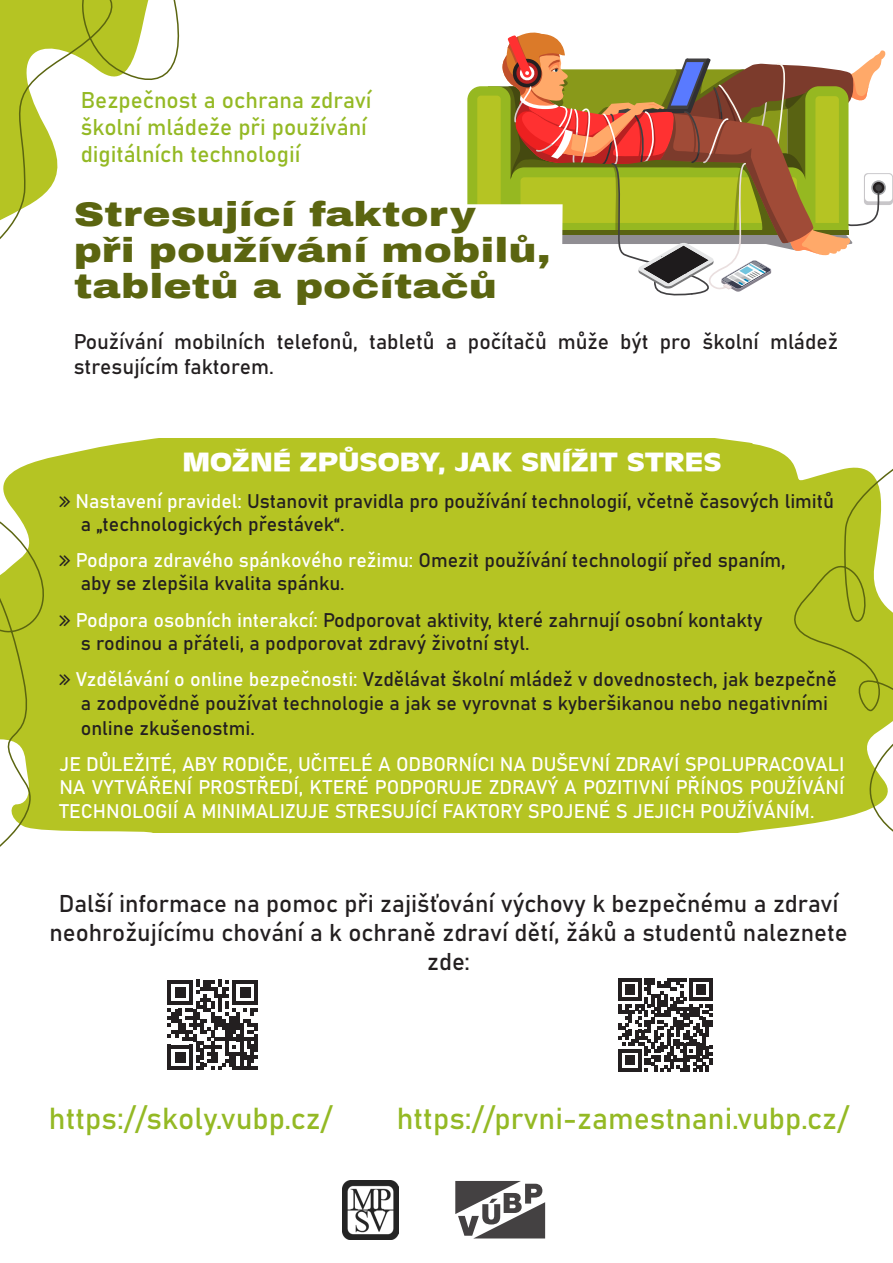
<style>
.page{position:relative;width:893px;height:1263px;background:#fff}
.page>*{position:absolute;margin:0;border:0;box-sizing:border-box;transform-origin:0 0}
.Hlavni-nadpis{font:900 34.2px/36px "Archivo";color:#5b6510;scale:1.24 1}
.t1{font:30px "Bahnschrift";color:#94b924}
.Hlavni-nadpis-2{font:700 27.3px "Antigoni Bd";color:#fff;scale:1.24 1}
.t2{font:24px/28.8px "Bahnschrift";color:#231f20;text-align:center}
.t3{font:22.5px/27px "Bahnschrift";color:#94b924}
.t4{font:21px/25.2px "Bahnschrift";color:#231f20}
.t5{font:19.5px/23.4px "Bahnschrift";color:#231f20}
.t6{font:19.5px/23.4px "Bahnschrift";color:#fff;text-align:justify}
.s1{color:#fff}
</style>
<div class="page">
<div style="left:0;top:438px;width:893px;height:395px;background:#b5c423"></div>
<img style="left:342px;top:1181px;width:57px;height:58px">
<svg style="left:455px;top:1181px;width:90px;height:57px"></svg>
<svg style="left:864px;top:173px;width:29px;height:32px"></svg>
<div style="left:865px;top:174px;width:27px;height:27px;background:#fff;border-radius:4px"></div>
<svg style="left:467px;top:32px;width:419px;height:264px"></svg>
<svg style="left:467px;top:204px;width:96px;height:92px"></svg>
<svg style="left:0;top:0;width:180px;height:239px"></svg>
<svg style="left:168px;top:980px;width:90px;height:90px"></svg>
<svg style="left:619px;top:978px;width:93px;height:93px"></svg>
<svg style="left:715px;top:438px;width:178px;height:10px"></svg>
<svg style="left:0;top:438px;width:159px;height:28px"></svg>
<svg style="left:770px;top:443px;width:123px;height:390px"></svg>
<svg style="left:0;top:466px;width:70px;height:381px"></svg>
<p class="t3" style="left:81px;top:85px;width:292px">Bezpečnost a ochrana zdraví školní mládeže při používání digitálních technologií</p>
<p class="Hlavni-nadpis" style="left:74px;top:196px;width:386px">Stresující faktory<br>při používání mobilů, tabletů a počítačů</p>
<p class="t4" style="left:74px;top:327px;width:766px">Používání mobilních telefonů, tabletů a počítačů může být pro školní mládež stresujícím faktorem.</p>
<p class="Hlavni-nadpis-2" style="left:182px;top:444px;width:436px">MOŽNÉ ZPŮSOBY, JAK SNÍŽIT STRES</p>
<p class="t5" style="left:76px;top:488px;width:760px"><span class="s1">Nastavení pravidel:</span> Ustanovit pravidla pro používání technologií, včetně časových limitů a „technologických přestávek“.</p>
<p class="t5" style="left:76px;top:547px;width:711px"><span class="s1">Podpora zdravého spánkového režimu:</span> Omezit používání technologií před spaním, aby se zlepšila kvalita spánku.</p>
<p class="t5" style="left:76px;top:607px;width:688px"><span class="s1">Podpora osobních interakcí:</span> Podporovat aktivity, které zahrnují osobní kontakty s rodinou a přáteli, a podporovat zdravý životní styl.</p>
<p class="t5" style="left:76px;top:666px;width:762px"><span class="s1">Vzdělávání o online bezpečnosti:</span> Vzdělávat školní mládež v dovednostech, jak bezpečně a zodpovědně používat technologie a jak se vyrovnat s kyberšikanou nebo negativními</p>
<p class="t5" style="left:81px;top:715px;width:176px">online zkušenostmi.</p>
<p class="t6" style="left:60px;top:751px;width:786px">JE DŮLEŽITÉ, ABY RODIČE, UČITELÉ A ODBORNÍCI NA DUŠEVNÍ ZDRAVÍ SPOLUPRACOVALI NA VYTVÁŘENÍ PROSTŘEDÍ, KTERÉ PODPORUJE ZDRAVÝ A POZITIVNÍ PŘÍNOS POUŽÍVÁNÍ TECHNOLOGIÍ A MINIMALIZUJE STRESUJÍCÍ FAKTORY SPOJENÉ S JEJICH POUŽÍVÁNÍM.</p>
<p class="t2" style="left:50px;top:887px;width:800px">Další informace na pomoc při zajišťování výchovy k bezpečnému a zdraví neohrožujícímu chování a k ochraně zdraví dětí, žáků a studentů naleznete zde:</p>
<p class="t1" style="left:49px;top:1095px;width:285px">https://skoly.vubp.cz/</p>
<p class="t1" style="left:397px;top:1095px;width:453px">https://prvni-zamestnani.vubp.cz/</p>
</div>
